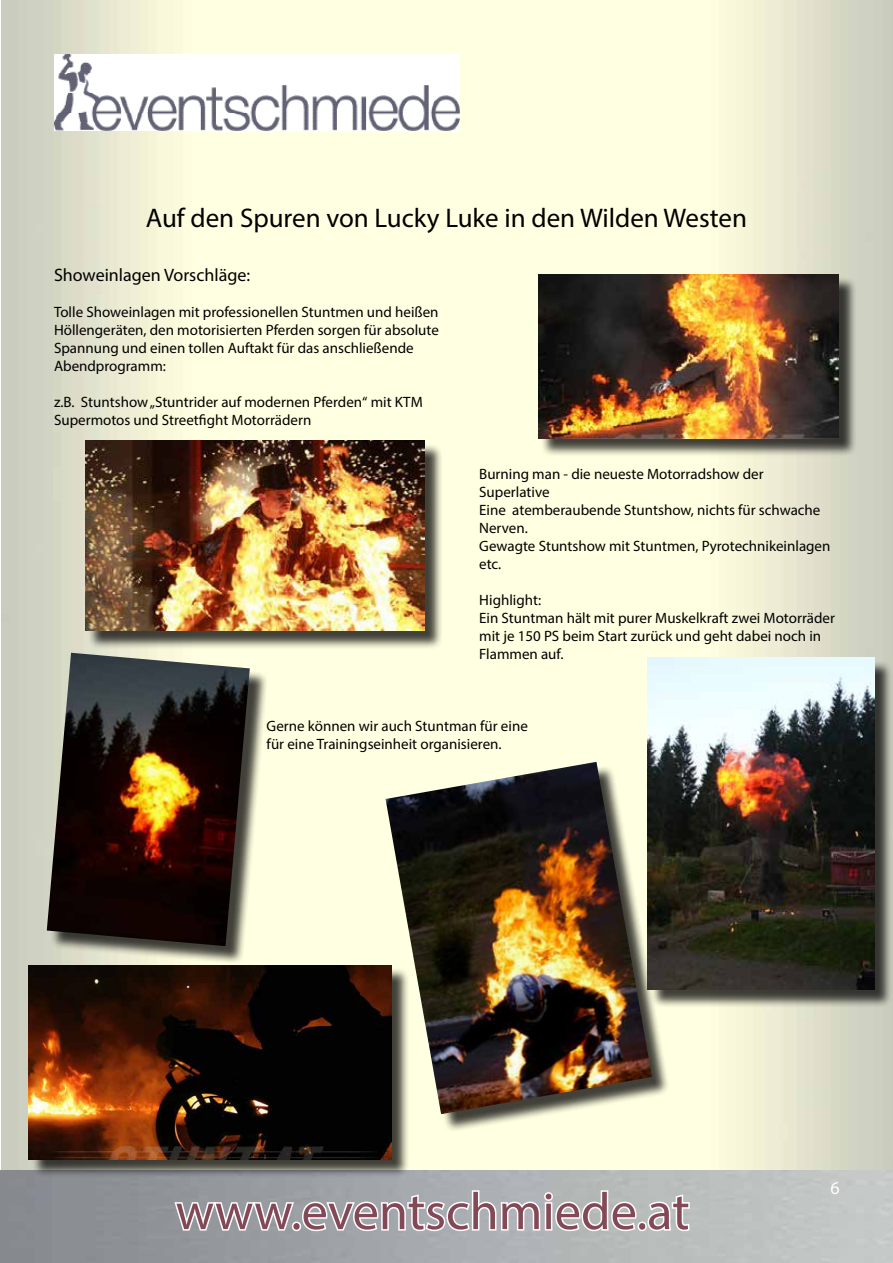
<style>
.page{position:relative;width:893px;height:1263px;background:#fff}
.page>*{position:absolute;margin:0;border:0;box-sizing:border-box;transform-origin:0 0}
.t1{font:52.5px "Myriad Pro";color:#834957}
.t2{font:27px "Myriad Pro";color:#000}
.t3{font:18px "Myriad Pro";color:#000}
.t4{font:18px "Myriad Pro";color:#fff}
.t5{font:15px/18px "Myriad Pro";color:#000}
</style>
<div class="page">
<img style="left:1px;top:0;width:892px;height:1170px">
<svg style="left:173px;top:1189px;width:465px;height:44px"></svg>
<div style="left:637px;top:1221px;width:10px;height:10px;border:3px solid #fff;border-radius:50%"></div>
<svg style="left:646px;top:1192px;width:45px;height:41px"></svg>
<div style="left:540px;top:277px;width:318px;height:180px;background:#000;opacity:.75"></div>
<img style="left:538px;top:274px;width:301px;height:164px">
<div style="left:50px;top:655px;width:218px;height:309px;background:#000;opacity:.75"></div>
<img style="left:47px;top:653px;width:203px;height:293px">
<div style="left:388px;top:765px;width:282px;height:367px;background:#000;opacity:.75"></div>
<img style="left:386px;top:762px;width:266px;height:352px">
<div style="left:650px;top:660px;width:242px;height:348px;background:#000;opacity:.75"></div>
<img style="left:648px;top:658px;width:226px;height:332px">
<div style="left:87px;top:443px;width:356px;height:206px;background:#000;opacity:.75"></div>
<img style="left:85px;top:441px;width:340px;height:190px">
<div style="left:31px;top:967px;width:379px;height:211px;background:#000;opacity:.75"></div>
<img style="left:29px;top:965px;width:362px;height:194px">
<img style="left:54px;top:54px;width:405px;height:76px">
<h2 class="t2" style="left:146px;top:201px;width:603px">Auf den Spuren von Lucky Luke in den Wilden Westen</h2>
<p class="t3" style="left:54px;top:264px;width:198px">Showeinlagen Vorschläge:</p>
<p class="t5" style="left:54px;top:303px;width:386px">Tolle Showeinlagen mit professionellen Stuntmen und heißen Höllengeräten, den motorisierten Pferden sorgen für absolute Spannung und einen tollen Auftakt für das anschließende Abendprogramm:</p>
<p class="t5" style="left:54px;top:393px;width:370px">z.B. Stuntshow „Stuntrider auf modernen Pferden“ mit KTM<br>Supermotos und Streetfight Motorrädern</p>
<p class="t5" style="left:479px;top:465px;width:353px">Burning man - die neueste Motorradshow der<br>Superlative<br>Eine atemberaubende Stuntshow, nichts für schwache<br>Nerven.<br>Gewagte Stuntshow mit Stuntmen, Pyrotechnikeinlagen etc.</p>
<p class="t5" style="left:479px;top:591px;width:357px">Highlight:<br>Ein Stuntman hält mit purer Muskelkraft zwei Motorräder mit je 150 PS beim Start zurück und geht dabei noch in Flammen auf.</p>
<p class="t5" style="left:267px;top:717px;width:263px">Gerne können wir auch Stuntman für eine für eine Trainingseinheit organisieren.</p>
<h1 class="t1" style="left:176px;top:1179px;width:516px">www.eventschmiede.at</h1>
<p class="t4" style="left:831px;top:1176px;width:11px">6</p>
</div>
